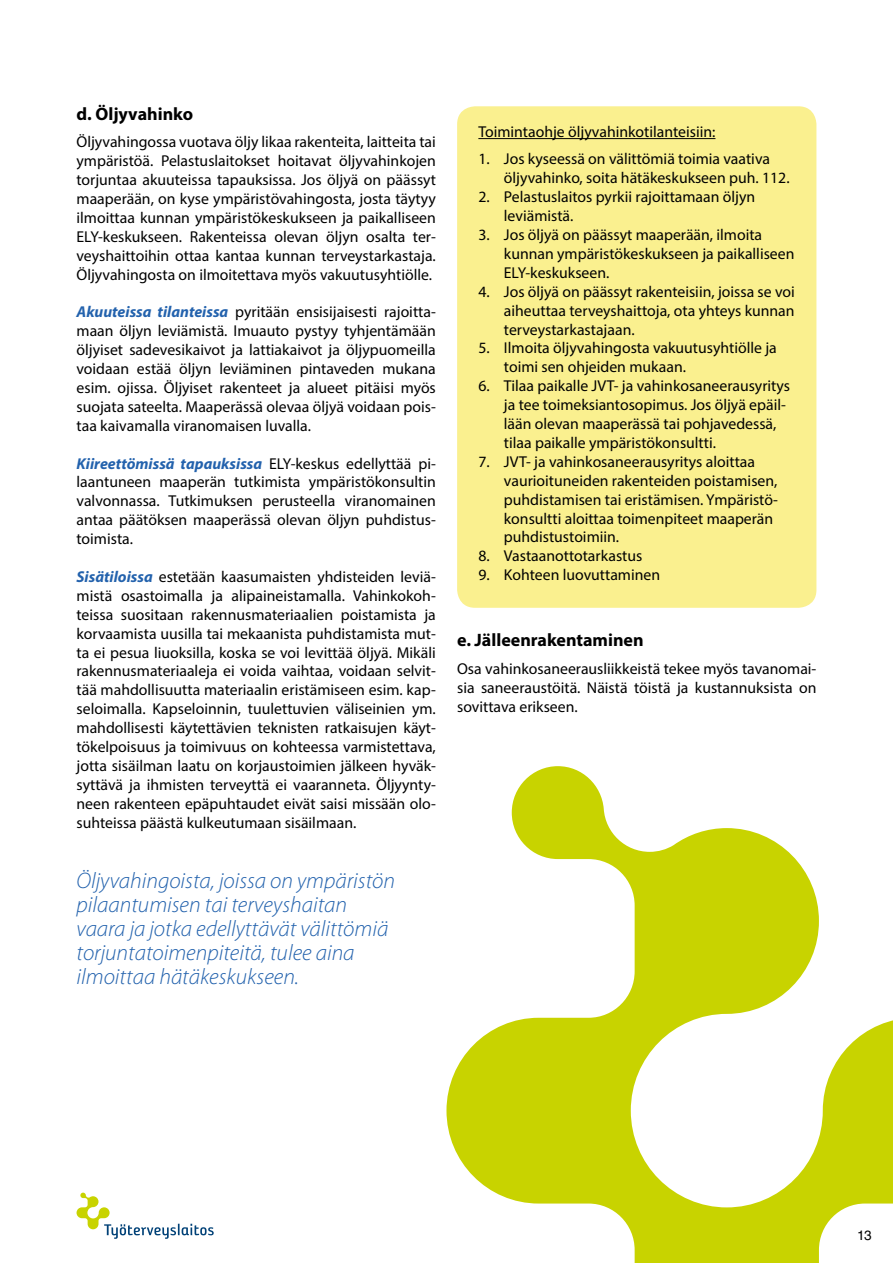
<style>
.page{position:relative;width:893px;height:1263px;background:#fff}
.page>*{position:absolute;margin:0;border:0;box-sizing:border-box;transform-origin:0 0}
.t1{font:italic 300 22.5px/24px "Myriad Pro";color:#2362ad}
.t2{font:700 18px "Myriad Pro";color:#000}
.t3{font:15.75px/18.9px "Myriad Pro";color:#000;text-align:justify}
.t4{font:13.5px "Helvetica LT Std";color:#000}
.s1{font-weight:700;font-style:italic;color:#2362ad}
</style>
<div class="page">
<svg style="left:77px;top:1193px;width:137px;height:46px"></svg>
<svg style="left:446px;top:766px;width:447px;height:497px"></svg>
<div style="left:457px;top:106px;width:359px;height:502px;background:#faf08f;border-radius:18px"></div>
<hr style="left:478px;top:138px;width:237px;height:1px;background:#000">
<p class="t2" style="left:77px;top:102px;width:118px">d. Öljyvahinko</p>
<p class="t3" style="left:77px;top:132px;width:361px">Öljyvahingossa vuotava öljy likaa rakenteita, laitteita tai ympäristöä. Pelastuslaitokset hoitavat öljyvahinkojen torjuntaa akuuteissa tapauksissa. Jos öljyä on päässyt maaperään, on kyse ympäristövahingosta, josta täytyy ilmoittaa kunnan ympäristökeskukseen ja paikalliseen ELY-keskukseen. Rakenteissa olevan öljyn osalta ter&shy;veyshaittoihin ottaa kantaa kunnan terveystarkastaja.<br>Öljyvahingosta on ilmoitettava myös vakuutusyhtiölle.</p>
<p class="t3" style="left:77px;top:302px;width:361px"><span class="s1">Akuuteissa tilanteissa</span> pyritään ensisijaisesti rajoitta&shy;maan öljyn leviämistä. I muauto pystyy tyhjentämään öljyiset sadevesikaivot ja lattiakaivot ja öljypuomeilla voidaan estää öljyn leviäminen pintaveden mukana esim. ojissa. Öljyiset rakenteet ja alueet pitäisi myös suojata sateelta. Maaperässä olevaa öljyä voidaan pois&shy;taa kaivamalla viranomaisen luvalla.</p>
<p class="t3" style="left:77px;top:454px;width:361px"><span class="s1">Kiireettömissä tapauksissa</span> ELY-keskus edellyttää pi&shy;laantuneen maaperän tutkimista ympäristökonsultin valvonnassa. Tutkimuksen perusteella viranomainen antaa päätöksen maaperässä olevan öljyn puhdistus&shy;toimista.</p>
<p class="t3" style="left:77px;top:567px;width:361px"><span class="s1">Sisätiloissa</span> estetään kaasumaisten yhdisteiden leviä&shy;mistä osastoimalla ja alipaineistamalla. Vahinkokoh&shy;teissa suositaan rakennusmateriaalien poistamista ja korvaamista uusilla tai mekaanista puhdistamista mut&shy;ta ei pesua liuoksilla, koska se voi levittää öljyä. Mikäli rakennusmateriaaleja ei voida vaihtaa, voidaan selvit&shy;tää mahdollisuutta materiaalin eristämiseen esim. kap&shy;seloimalla. Kapseloinnin, tuulettuvien väliseinien ym. mahdollisesti käytettävien teknisten ratkaisujen käyt&shy;tökelpoisuus ja toimivuus on kohteessa varmistettava, jotta sisäilman laatu on korjaustoimien jälkeen hyväk&shy;syttävä ja ihmisten terveyttä ei vaaranneta. Öljyynty&shy;neen rakenteen epäpuhtaudet eivät saisi missään olo&shy;suhteissa päästä kulkeutumaan sisäilmaan.</p>
<h1 class="t1" style="left:77px;top:868px;width:320px">Öljyvahingoista, joissa on ympäristön pilaantumisen tai terveyshaitan vaara ja jotka edellyttävät välittömiä torjuntatoimenpiteitä, tulee aina ilmoittaa hätäkeskukseen.</h1>
<p class="t3" style="left:478px;top:122px;width:239px">Toimintaohje öljyvahinkotilanteisiin:</p>
<p class="t3" style="left:504px;top:149px;width:287px;text-indent:-26px">1. Jos kyseessä on välittömiä toimia vaativa öljyvahinko, soita hätäkeskukseen puh. 112.</p>
<p class="t3" style="left:504px;top:187px;width:253px;text-indent:-26px">2. Pelastuslaitos pyrkii rajoittamaan öljyn leviämistä.</p>
<p class="t3" style="left:504px;top:225px;width:292px;text-align:left;text-indent:-26px">3. Jos öljyä on päässyt maaperään, ilmoita kunnan ympäristökeskukseen ja paikalliseen<br>ELY-keskukseen.</p>
<p class="t3" style="left:504px;top:282px;width:292px;text-indent:-26px">4. Jos öljyä on päässyt rakenteisiin, joissa se voi aiheuttaa terveyshaittoja, ota yhteys kunnan terveystarkastajaan.</p>
<p class="t3" style="left:504px;top:338px;width:274px;text-indent:-26px">5. I lmoita öljyvahingosta vakuutusyhtiölle ja toimi sen ohjeiden mukaan.</p>
<p class="t3" style="left:504px;top:376px;width:288px;text-align:left;text-indent:-26px">6. Tilaa paikalle JVT- ja vahinkosaneerausyritys ja tee toimeksiantosopimus. Jos öljyä epäil&shy;lään olevan maaperässä tai pohjavedessä, tilaa paikalle ympäristökonsultti.</p>
<p class="t3" style="left:504px;top:452px;width:276px;text-align:left;text-indent:-26px">7. JVT- ja vahinkosaneerausyritys aloittaa vaurioituneiden rakenteiden poistamisen, puhdistamisen tai eristämisen. Ympäristö&shy;konsultti aloittaa toimenpiteet maaperän puhdistustoimiin.</p>
<p class="t3" style="left:478px;top:546px;width:166px">8. Vastaanottotarkastus</p>
<p class="t3" style="left:478px;top:565px;width:183px">9. Kohteen luovuttaminen</p>
<p class="t2" style="left:457px;top:628px;width:188px">e. Jälleenrakentaminen</p>
<p class="t3" style="left:457px;top:659px;width:361px">Osa vahinkosaneerausliikkeistä tekee myös tavanomai&shy;sia saneeraustöitä. Näistä töistä ja kustannuksista on sovittava erikseen.</p>
<p class="t4" style="left:857px;top:1227px;width:16px">13</p>
</div>
